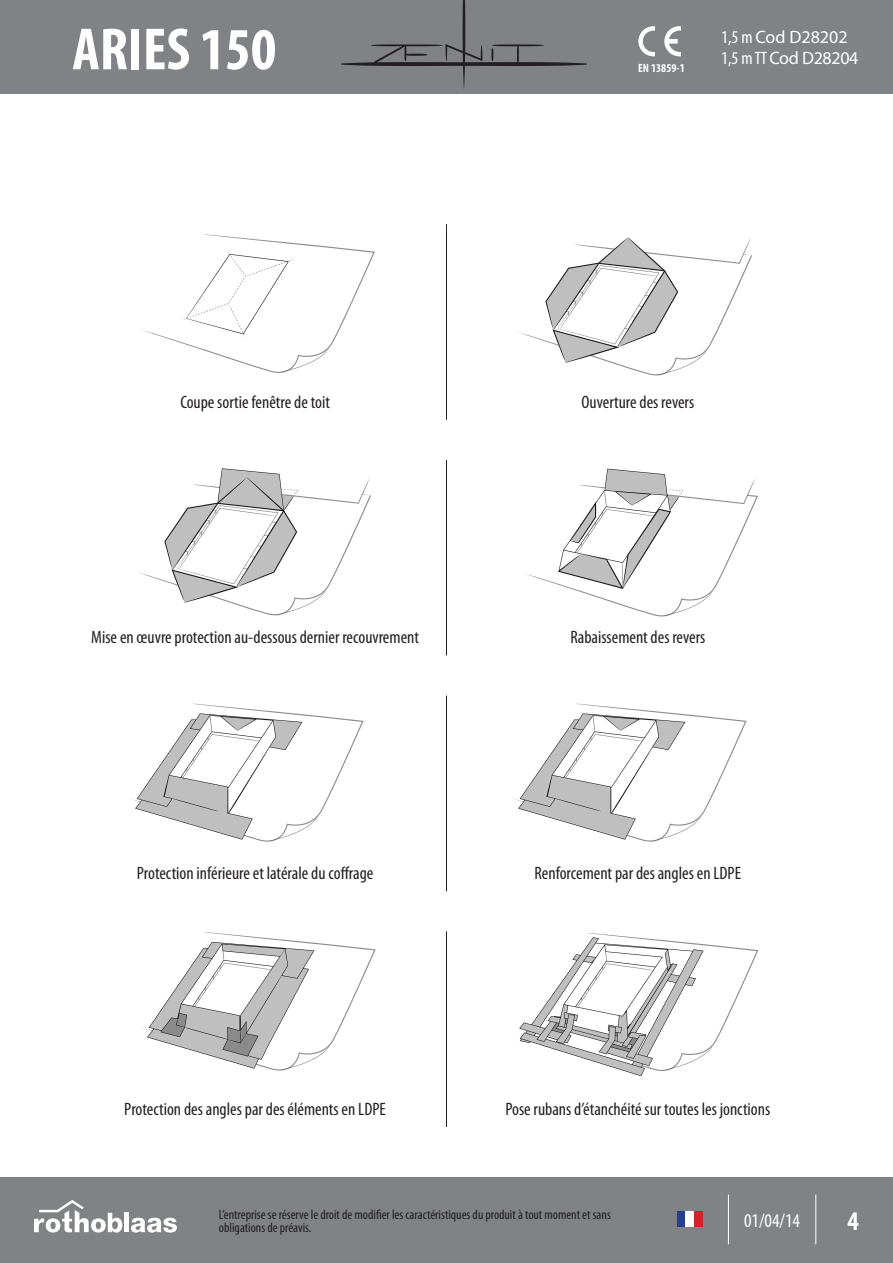
<style>
.page{position:relative;width:893px;height:1263px;background:#fff}
.page>*{position:absolute;margin:0;border:0;box-sizing:border-box;transform-origin:0 0}
.t1{font:700 condensed 60px "Myriad Pro";color:#fff}
.t2{font:700 condensed 27px "Myriad Pro";color:#fff}
.t3{font:condensed 19.5px "Myriad Pro";color:#fff}
.t4{font:condensed 18px "Myriad Pro";color:#231f20}
.t5{font:18px/21.6px "Myriad Pro";letter-spacing:-.015em;color:#fff}
.t6{font:condensed 13.5px/13.5px "Myriad Pro";color:#231f20}
.t7{font:700 condensed 12px "Myriad Pro";color:#fff}
.s1{font-stretch:condensed}
</style>
<div class="page">
<div style="left:0;top:0;width:893px;height:94px;background:#808285"></div>
<div style="left:0;top:1178px;width:893px;height:85px;background:#808285"></div>
<svg style="left:34px;top:1200px;width:88px;height:32px"></svg>
<div style="left:124px;top:1213px;width:5px;height:19px;background:#fff"></div>
<svg style="left:131px;top:1218px;width:46px;height:14px"></svg>
<hr style="left:815px;top:1194px;width:1px;height:50px;background:#fff">
<hr style="left:728px;top:1194px;width:1px;height:50px;background:#fff">
<svg style="left:638px;top:26px;width:17px;height:30px"></svg>
<svg style="left:664px;top:26px;width:17px;height:30px"></svg>
<svg style="left:341px;top:0;width:246px;height:89px"></svg>
<img style="left:142px;top:234px;width:233px;height:139px">
<img style="left:137px;top:468px;width:235px;height:148px">
<img style="left:131px;top:703px;width:233px;height:139px">
<img style="left:142px;top:932px;width:234px;height:139px">
<img style="left:518px;top:237px;width:235px;height:139px">
<img style="left:524px;top:468px;width:234px;height:149px">
<img style="left:514px;top:703px;width:233px;height:139px">
<img style="left:519px;top:933px;width:240px;height:144px">
<hr style="left:446px;top:224px;width:1px;height:196px;background:#231f20">
<hr style="left:446px;top:460px;width:1px;height:195px;background:#231f20">
<hr style="left:446px;top:696px;width:1px;height:195px;background:#231f20">
<hr style="left:446px;top:931px;width:1px;height:196px;background:#231f20">
<div style="left:677px;top:1211px;width:8px;height:16px;background:#253f8e"></div>
<div style="left:685px;top:1211px;width:9px;height:16px;background:#fff"></div>
<div style="left:694px;top:1211px;width:8px;height:16px;background:#d1232a"></div>
<h1 class="t1" style="left:72px;top:12px;width:206px">ARIES 150</h1>
<p class="t7" style="left:638px;top:60px;width:48px">EN 13859-1</p>
<p class="t5" style="left:721px;top:26px;width:139px"><span class="s1">1,5 m</span> Cod D28202<br><span class="s1">1,5 m TT</span> Cod D28204</p>
<p class="t4" style="left:180px;top:391px;width:151px">Coupe sortie fenêtre de toit</p>
<p class="t4" style="left:581px;top:391px;width:114px">Ouverture des revers</p>
<p class="t4" style="left:91px;top:627px;width:329px">Mise en œuvre protection au-dessous dernier recouvrement</p>
<p class="t4" style="left:137px;top:862px;width:238px">Protection inférieure et latérale du coffrage</p>
<p class="t4" style="left:570px;top:627px;width:137px">Rabaissement des revers</p>
<p class="t4" style="left:534px;top:862px;width:208px">Renforcement par des angles en LDPE</p>
<p class="t4" style="left:124px;top:1098px;width:263px">Protection des angles par des éléments en LDPE</p>
<p class="t4" style="left:505px;top:1098px;width:266px">Pose rubans d’étanchéité sur toutes les jonctions</p>
<p class="t6" style="left:219px;top:1207px;width:393px">L’entreprise se réserve le droit de modifier les caractéristiques du produit à tout moment et sans obligations de préavis.</p>
<p class="t3" style="left:744px;top:1208px;width:58px">01/04/14</p>
<h2 class="t2" style="left:847px;top:1204px;width:13px">4</h2>
</div>
